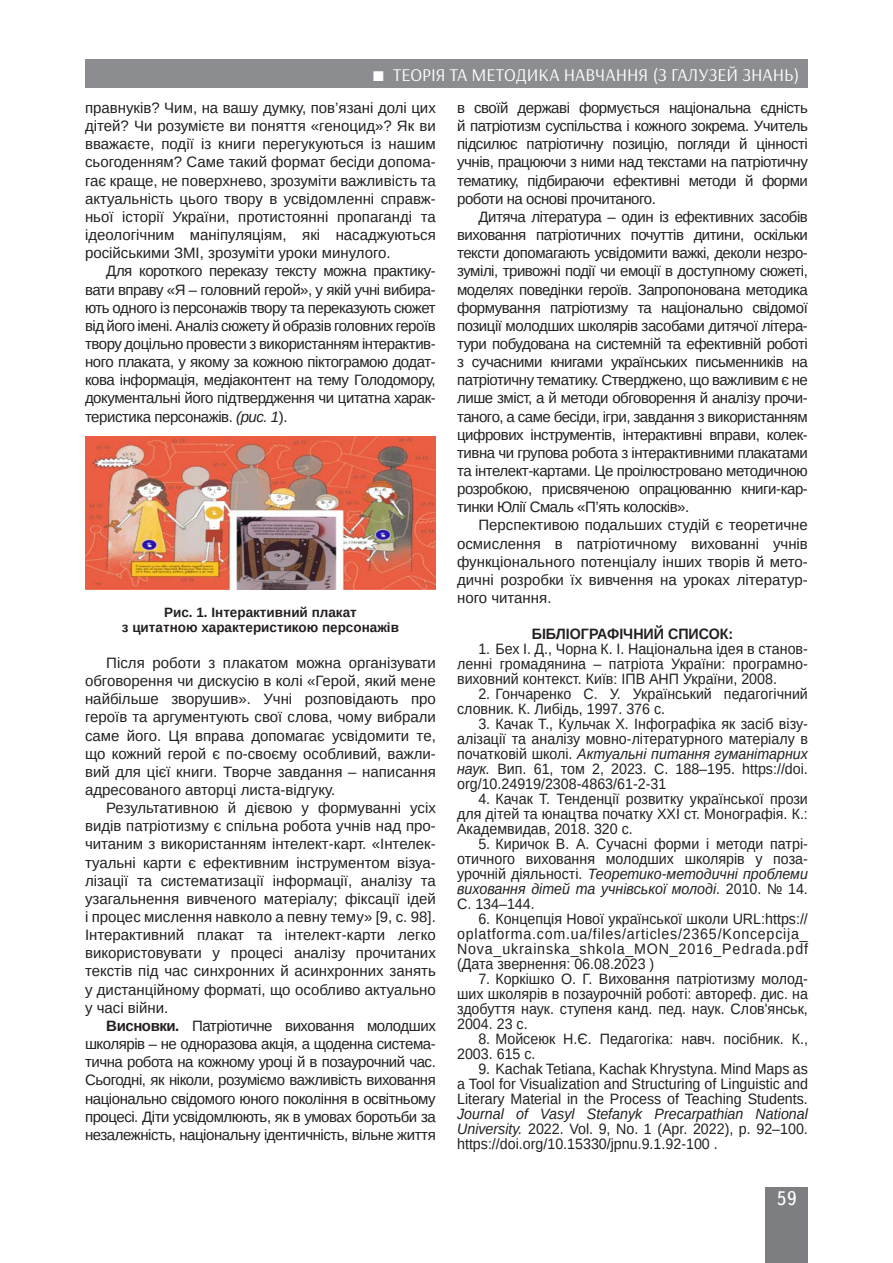
<style>
.page{position:relative;width:893px;height:1263px;background:#fff}
.page>*{position:absolute;margin:0;border:0;box-sizing:border-box;transform-origin:0 0}
.t1{font:19.5px "Ukrainian Text";color:#fff}
.t2{font:18px "Arsenal";color:#fff}
.Текст_основной_G{font:15px/18.1px "Arimo";letter-spacing:-.02em;color:#231f20;text-align:justify}
.Литература{font:15px/15px "Arimo";color:#231f20;text-align:justify;scale:.95 1}
.Литература_шапка{font:700 15px "Arimo";color:#231f20;scale:.95 1}
.Рисунок{font:700 13.5px/15px "Arimo";color:#231f20;text-align:center}
.s1{font-style:italic}
.s2{font-weight:700}
</style>
<div class="page">
<div style="left:765px;top:1187px;width:43px;height:76px;background:#7c7e81"></div>
<div style="left:85px;top:60px;width:723px;height:28px;background:#8b8d90"></div>
<img style="left:85px;top:437px;width:351px;height:152px">
<p class="t2" style="left:393px;top:64px;width:408px">ТЕОРІЯ ТА МЕТОДИКА НАВЧАННЯ (З ГАЛУЗЕЙ ЗНАНЬ)</p>
<p class="Текст_основной_G" style="left:85px;top:99px;width:352px">правнуків? Чим, на вашу думку, пов’язані долі цих дітей? Чи розумієте ви поняття «геноцид»? Як ви вважаєте, події із книги перегукуються із нашим сьогоденням? Саме такий формат бесіди допома&shy;гає краще, не поверхнево, зрозуміти важливість та актуальність цього твору в усвідомленні справж&shy;ньої історії України, протистоянні пропаганді та ідеологічним маніпуляціям, які насаджуються російськими ЗМІ, зрозуміти уроки минулого.</p>
<p class="Текст_основной_G" style="left:85px;top:262px;width:352px;text-indent:21px">Для короткого переказу тексту можна практику&shy;вати вправу «Я – головний герой», у якій учні вибира&shy;ють одного із персонажів твору та переказують сюжет від його імені. Аналіз сюжету й образів головних героїв твору доцільно провести з використанням інтерактив&shy;ного плаката, у якому за кожною піктограмою додат&shy;кова інформація, медіаконтент на тему Голодомору, документальні його підтвердження чи цитатна харак&shy;теристика персонажів. <span class="s1">(рис. 1</span>).</p>
<p class="t2" style="left:440px;top:64px;width:361px">ЗАГАЛЬНА ПЕДАГОГІК ТА ІСТОРІЯ П ДАГОГІКИ</p>
<p class="Текст_основной_G" style="left:457px;top:99px;width:352px">в своїй державі формується національна єдність й патріотизм суспільства і кожного зокрема. Учитель підсилює патріотичну позицію, погляди й цінності учнів, працюючи з ними над текстами на патріотичну тематику, підбираючи ефективні методи й форми роботи на основі прочитаного.</p>
<p class="Текст_основной_G" style="left:457px;top:208px;width:352px;text-indent:21px">Дитяча література – один із ефективних засобів виховання патріотичних почуттів дитини, оскільки тексти допомагають усвідомити важкі, деколи незро&shy;зумілі, тривожні події чи емоції в доступному сюжеті, моделях поведінки героїв. Запропонована методика формування патріотизму та національно свідомої позиції молодших школярів засобами дитячої літера&shy;тури побудована на системній та ефективній роботі з сучасними книгами українських письменників на патріотичну тематику. Стверджено, що важливим є не лише зміст, а й методи обговорення й аналізу прочи&shy;таного, а саме бесіди, ігри, завдання з використанням цифрових інструментів, інтерактивні вправи, колек&shy;тивна чи групова робота з інтерактивними плакатами та інтелект-картами. Це проілюстровано методичною розробкою, присвяченою опрацюванню книги-кар&shy;тинки Юлії Смаль «П’ять колосків».</p>
<p class="Текст_основной_G" style="left:457px;top:516px;width:352px;text-indent:21px">Перспективою подальших студій є теоретичне осмислення в патріотичному вихованні учнів функціонального потенціалу інших творів й мето&shy;дичні розробки їх вивчення на уроках літератур&shy;ного читання.</p>
<p class="Литература_шапка" style="left:532px;top:624px;width:214px">БІБЛІОГРАФІЧНИЙ СПИСОК:</p>
<p class="Литература" style="left:457px;top:642px;width:371px;text-indent:21px">1. Бех І. Д., Чорна К. І. Національна ідея в станов&shy;ленні громадянина – патріота України: програмно&shy;виховний контекст. Київ: ІПВ АНП України, 2008.</p>
<p class="Литература" style="left:457px;top:687px;width:371px;text-indent:21px">2. Гончаренко С. У. Український педагогічний словник. К. Либідь, 1997. 376 с.</p>
<p class="Литература" style="left:457px;top:717px;width:371px;text-indent:21px">3. Качак Т., Кульчак Х. Інфографіка як засіб візу&shy;алізації та аналізу мовно-літературного матеріалу в початковій школі. <span class="s1">Актуальнi питання гуманiтарних наук.</span> Вип. 61, том 2, 2023. С. 188–195. https://doi. org/10.24919/2308-4863/61-2-31</p>
<p class="Литература" style="left:457px;top:792px;width:371px;text-indent:21px">4. Качак Т. Тенденції розвитку української прози для дітей та юнацтва початку ХХІ ст. Монографія. К.:<br>Академвидав, 2018. 320 с.</p>
<p class="Литература" style="left:457px;top:837px;width:371px;text-indent:21px">5. Киричок В. А. Сучасні форми і методи патрі&shy;отичного виховання молодших школярів у поза&shy;урочній діяльності. <span class="s1">Теоретико-методичні проблеми виховання дітей та учнівської молоді</span>. 2010. № 14.<br>С. 134–144.</p>
<p class="Литература" style="left:457px;top:912px;width:371px;text-indent:21px">6. Концепція Нової української школи URL:https:// oplatforma.com.ua/files/articles/2365/Koncepcija_ Nova_ukrainska_shkola_MON_2016_Pedrada.pdf (Дата звернення: 06.08.2023 )</p>
<p class="Литература" style="left:457px;top:972px;width:371px;text-indent:21px">7. Коркішко О. Г. Виховання патріотизму молод&shy;ших школярів в позаурочній роботі: автореф. дис. на здобуття наук. ступеня канд. пед. наук. Слов'янськ, 2004. 23 с.</p>
<p class="Литература" style="left:457px;top:1032px;width:371px;text-indent:21px">8. Мойсеюк Н.Є. Педагогіка: навч. посібник. К.,<br>2003. 615 с.</p>
<p class="Литература" style="left:457px;top:1062px;width:371px;text-indent:21px">9. Kachak Tetiana, Kachak Khrystyna. Mind Maps as a Tool for Visualization and Structuring of Linguistic and Literary Material in the Process of Teaching Students.<br><span class="s1">Journal of Vasyl Stefanyk Precarpathian National University.</span> 2022. Vol. 9, No. 1 (Apr. 2022), р. 92–100. https://doi.org/10.15330/jpnu.9.1.92-100 .</p>
<p class="Рисунок" style="left:122px;top:605px;width:279px">Рис. 1. Інтерактивний плакат<br>з цитатною характеристикою персонажів</p>
<p class="Текст_основной_G" style="left:85px;top:654px;width:352px;text-indent:21px">Після роботи з плакатом можна організувати обговорення чи дискусію в колі «Герой, який мене найбільше зворушив». Учні розповідають про героїв та аргументують свої слова, чому вибрали саме його. Ця вправа допомагає усвідомити те, що кожний герой є по-своєму особливий, важли&shy;вий для цієї книги. Творче завдання – написання адресованого авторці листа-відгуку.</p>
<p class="Текст_основной_G" style="left:85px;top:799px;width:352px;text-indent:21px">Результативною й дієвою у формуванні усіх видів патріотизму є спільна робота учнів над про&shy;читаним з використанням інтелект-карт. «Інтелек&shy;туальні карти є ефективним інструментом візуа&shy;лізації та систематизації інформації, аналізу та узагальнення вивченого матеріалу; фіксації ідей і процес мислення навколо a певну тему» [9, с. 98].<br>Інтерактивний плакат та інтелект-карти легко використовувати у процесі аналізу прочитаних текстів під час синхронних й асинхронних занять у дистанційному форматі, що особливо актуально у часі війни.</p>
<p class="Текст_основной_G" style="left:85px;top:1017px;width:352px;text-indent:21px"><span class="s2">Висновки.</span> Патріотичне виховання молодших школярів – не одноразова акція, а щоденна система&shy;тична робота на кожному уроці й в позаурочний час.<br>Сьогодні, як ніколи, розуміємо важливість виховання національно свідомого юного покоління в освітньому процесі. Діти усвідомлюють, як в умовах боротьби за незалежність, національну ідентичність, вільне життя</p>
<h1 class="t1" style="left:776px;top:1188px;width:22px">59</h1>
</div>
